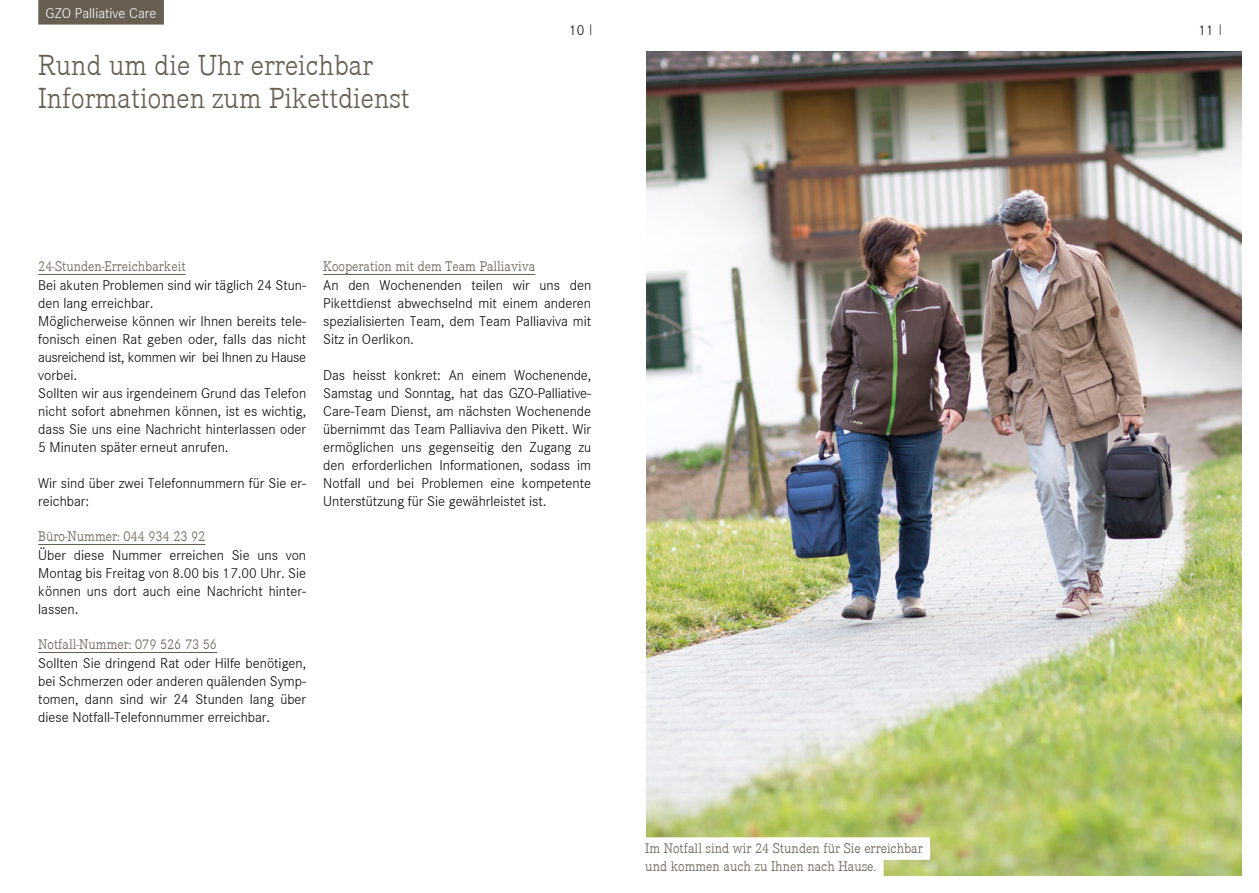
<style>
.page{position:relative;width:1259px;height:893px;background:#fff}
.page>*{position:absolute;margin:0;border:0;box-sizing:border-box;transform-origin:0 0}
.t1{font:300 30px/33px "Corporate E";color:#685e52}
.t2{font:300 14.7px/18px "Corporate S";color:#000;text-align:justify}
.t3{font:300 14.7px "Corporate S";color:#fff}
.t4{font:300 14.4px/18px "Corporate E";color:#685e52}
</style>
<div class="page">
<hr style="left:38px;top:274px;width:148px;height:1px;background:#685e52">
<hr style="left:38px;top:544px;width:167px;height:1px;background:#685e52">
<hr style="left:38px;top:652px;width:179px;height:1px;background:#685e52">
<hr style="left:323px;top:274px;width:212px;height:1px;background:#685e52">
<div style="left:38px;top:0;width:126px;height:25px;background:#685e52"></div>
<img style="left:646px;top:51px;width:596px;height:825px">
<div style="left:645px;top:837px;width:285px;height:23px;background:#fff"></div>
<div style="left:645px;top:855px;width:238px;height:23px;background:#fff"></div>
<p class="t3" style="left:46px;top:3px;width:112px">GZO Palliative Care</p>
<h1 class="t1" style="left:38px;top:48px;width:373px">Rund um die Uhr erreichbar<br>Informationen zum Pikettdienst</h1>
<p class="t2" style="left:569px;top:20px;width:17px">10</p>
<p class="t2" style="left:1198px;top:20px;width:17px">11</p>
<p class="t4" style="left:38px;top:257px;width:149px">24-Stunden-Erreichbarkeit</p>
<p class="t2" style="left:38px;top:276px;width:269px;text-align:left">Bei akuten Problemen sind wir täglich 24 Stun&shy;den lang erreichbar.<br>Möglicherweise können wir Ihnen bereits tele&shy;fonisch einen Rat geben oder, falls das nicht ausreichend ist, kommen wir bei Ihnen zu Hause vorbei.<br>Sollten wir aus irgendeinem Grund das Telefon nicht sofort abnehmen können, ist es wichtig, dass Sie uns eine Nachricht hinterlassen oder 5 Minuten später erneut anrufen.</p>
<p class="t2" style="left:38px;top:474px;width:269px">Wir sind über zwei Telefonnummern für Sie er&shy;reichbar:</p>
<p class="t4" style="left:38px;top:527px;width:169px">Büro-Nummer: 044 934 23 92</p>
<p class="t2" style="left:38px;top:546px;width:269px">Über diese Nummer erreichen Sie uns von Montag bis Freitag von 8.00 bis 17.00 Uhr. Sie können uns dort auch eine Nachricht hinter&shy;lassen.</p>
<p class="t4" style="left:38px;top:635px;width:180px">Notfall-Nummer: 079 526 73 56</p>
<p class="t2" style="left:38px;top:654px;width:269px">Sollten Sie dringend Rat oder Hilfe benötigen, bei Schmerzen oder anderen quälenden Symp&shy;tomen, dann sind wir 24 Stunden lang über diese Notfall-Telefonnummer erreichbar.</p>
<p class="t4" style="left:323px;top:257px;width:214px">Kooperation mit dem Team Palliaviva</p>
<p class="t2" style="left:323px;top:276px;width:269px">An den Wochenenden teilen wir uns den Pikettdienst abwechselnd mit einem anderen spezialisierten Team, dem Team Palliaviva mit Sitz in Oerlikon.</p>
<p class="t2" style="left:323px;top:366px;width:269px">Das heisst konkret: An einem Wochenende, Samstag und Sonntag, hat das GZO-Palliative-Care-Team Dienst, am nächsten Wochenende übernimmt das Team Palliaviva den Pikett. Wir ermöglichen uns gegenseitig den Zugang zu den erforderlichen Informationen, sodass im Notfall und bei Problemen eine kompetente Unterstützung für Sie gewährleistet ist.</p>
<p class="t4" style="left:645px;top:839px;width:279px">Im Notfall sind wir 24 Stunden für Sie erreichbar und kommen auch zu Ihnen nach Hause.</p>
</div>
